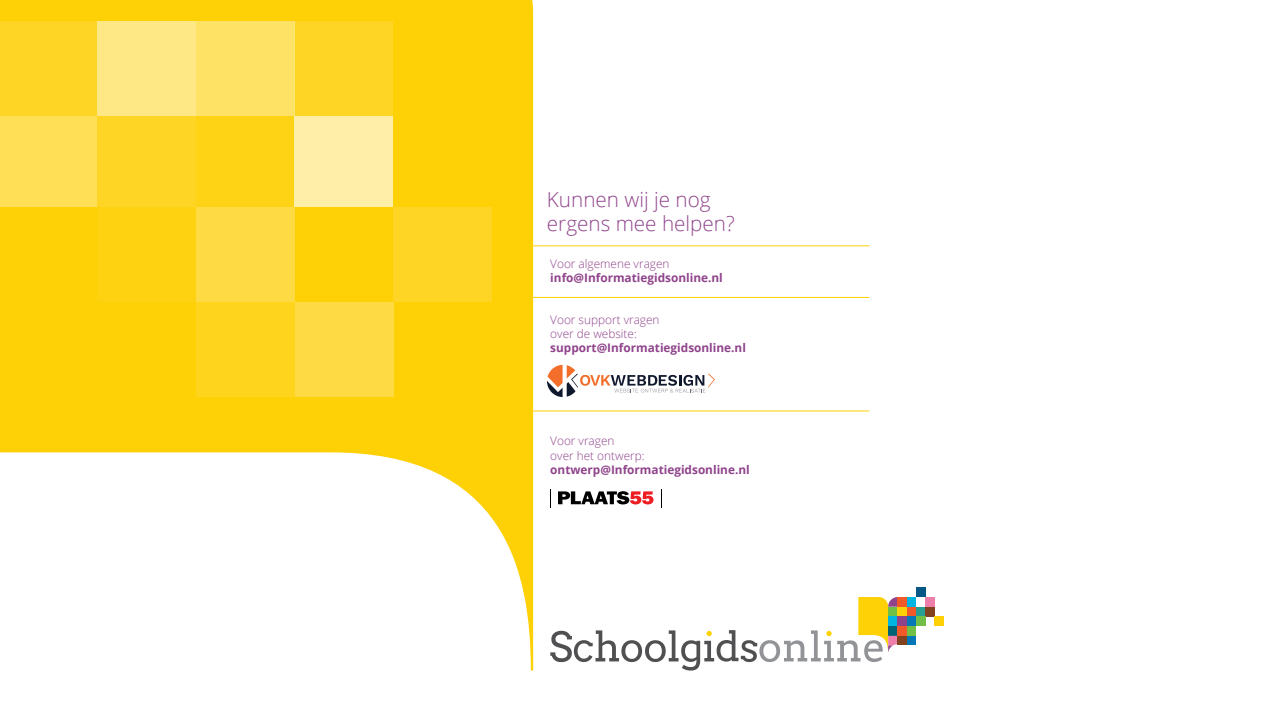
<style>
.page{position:relative;width:1280px;height:720px;background:#fff}
.page>*{position:absolute;margin:0;border:0;box-sizing:border-box;transform-origin:0 0}
.t1{font:300 20.65px "Open Sans";color:#8f438b}
.t2{font:700 11.8px "Open Sans";color:#8f438b}
.t3{font:300 11.8px "Open Sans";color:#8f438b}
</style>
<div class="page">
<div style="left:916px;top:587px;width:9px;height:10px;background:#055885"></div>
<div style="left:925px;top:597px;width:10px;height:10px;background:#ee7fab"></div>
<div style="left:916px;top:607px;width:9px;height:9px;background:#289f93"></div>
<div style="left:925px;top:607px;width:10px;height:9px;background:#81421f"></div>
<div style="left:916px;top:616px;width:9px;height:10px;background:#70bf47"></div>
<div style="left:935px;top:616px;width:9px;height:10px;background:#fed006"></div>
<div style="left:898px;top:597px;width:9px;height:10px;background:#f15929"></div>
<div style="left:907px;top:597px;width:9px;height:10px;background:#00b5e2"></div>
<div style="left:898px;top:607px;width:9px;height:9px;background:#fed006"></div>
<div style="left:907px;top:607px;width:9px;height:9px;background:#f15929"></div>
<div style="left:898px;top:616px;width:9px;height:10px;background:#8f438b"></div>
<div style="left:907px;top:616px;width:9px;height:10px;background:#0579b7"></div>
<div style="left:898px;top:626px;width:9px;height:10px;background:#f15929"></div>
<div style="left:907px;top:626px;width:9px;height:10px;background:#70bf47"></div>
<div style="left:898px;top:636px;width:9px;height:8px;background:#81421f"></div>
<div style="left:907px;top:636px;width:9px;height:8px;background:#0078b8"></div>
<svg style="left:550px;top:597px;width:348px;height:74px"></svg>
<svg style="left:0;top:0;width:533px;height:671px;fill:#fed006"></svg>
<div style="left:393px;top:207px;width:99px;height:95px;background:#fed525"></div>
<div style="left:295px;top:302px;width:99px;height:95px;background:#fedb45"></div>
<div style="left:196px;top:207px;width:99px;height:95px;background:#fedb45"></div>
<div style="left:196px;top:302px;width:99px;height:95px;background:#fed41d"></div>
<div style="left:97px;top:207px;width:99px;height:95px;background:#fed211"></div>
<div style="left:295px;top:21px;width:98px;height:95px;background:#fed525"></div>
<div style="left:295px;top:116px;width:98px;height:91px;background:#feeea7"></div>
<div style="left:196px;top:21px;width:99px;height:95px;background:#fee266"></div>
<div style="left:196px;top:116px;width:99px;height:91px;background:#fed215"></div>
<div style="left:97px;top:21px;width:99px;height:95px;background:#fee886"></div>
<div style="left:97px;top:116px;width:99px;height:91px;background:#fed525"></div>
<div style="left:0;top:21px;width:97px;height:95px;background:#fed525"></div>
<div style="left:0;top:116px;width:97px;height:91px;background:#fedf56"></div>
<svg style="left:558px;top:491px;width:95px;height:13px"></svg>
<svg style="left:550px;top:489px;width:1px;height:18px"></svg>
<svg style="left:661px;top:489px;width:1px;height:18px"></svg>
<svg style="left:547px;top:365px;width:168px;height:32px"></svg>
<hr style="left:519px;top:411px;width:350px;height:1px;background:#fed006">
<hr style="left:519px;top:297px;width:350px;height:1px;background:#fed006">
<hr style="left:519px;top:246px;width:350px;height:1px;background:#fed006">
<p class="t1" style="left:547px;top:185px;width:165px">Kunnen wij je nog</p>
<p class="t1" style="left:547px;top:210px;width:189px">ergens mee helpen?</p>
<p class="t3" style="left:550px;top:256px;width:121px">Voor algemene vragen</p>
<p class="t2" style="left:550px;top:269px;width:174px">info@Informatiegidsonline.nl</p>
<p class="t3" style="left:550px;top:311px;width:111px">Voor support vragen</p>
<p class="t3" style="left:550px;top:326px;width:88px">over de website:</p>
<p class="t2" style="left:550px;top:340px;width:197px">support@Informatiegidsonline.nl</p>
<p class="t3" style="left:550px;top:433px;width:66px">Voor vragen</p>
<p class="t3" style="left:550px;top:447px;width:96px">over het ontwerp:</p>
<p class="t2" style="left:550px;top:461px;width:201px">ontwerp@Informatiegidsonline.nl</p>
</div>
